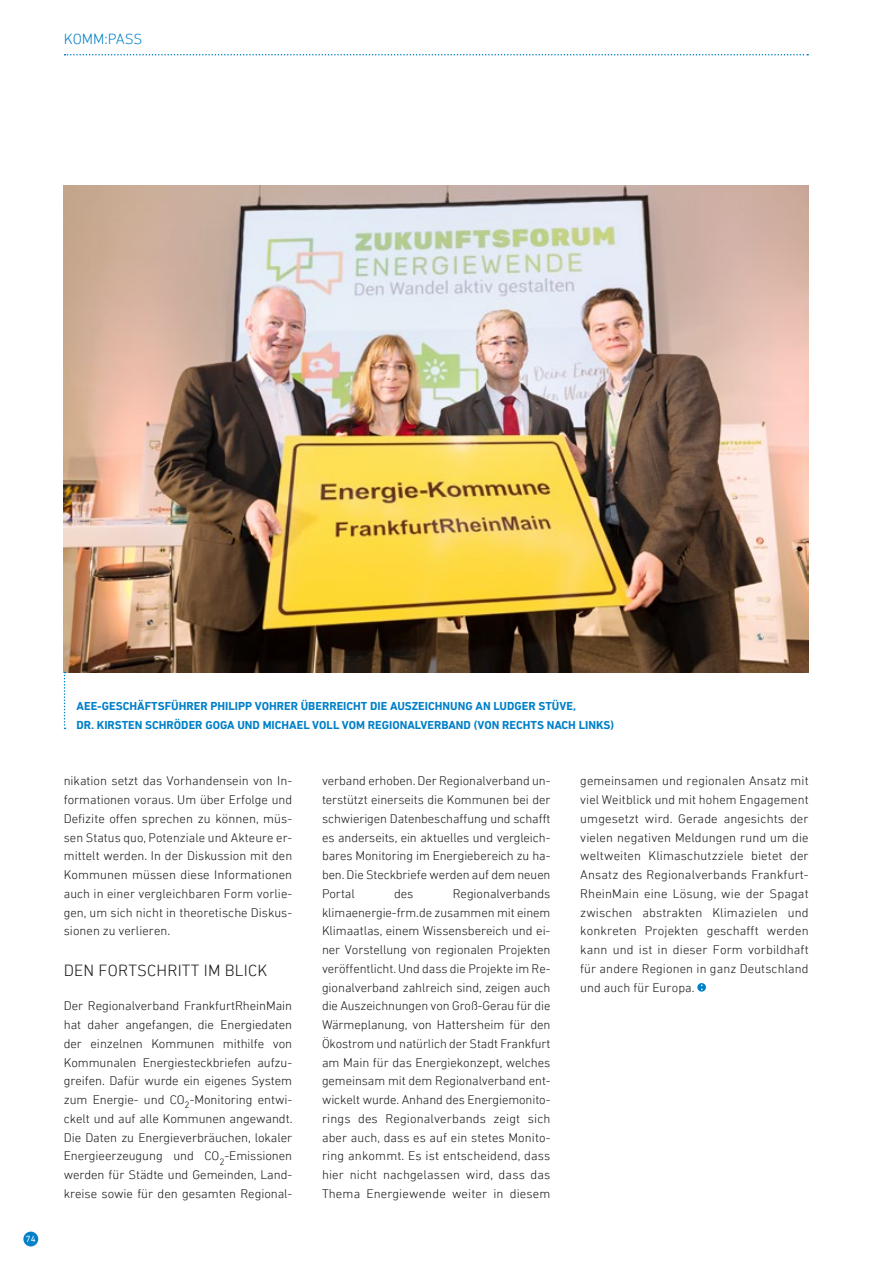
<style>
.page{position:relative;width:893px;height:1263px;background:#fff}
.page>*{position:absolute;margin:0;border:0;box-sizing:border-box;transform-origin:0 0}
.t1{font:300 16.5px "DIN Next LT Pro";letter-spacing:.01em;color:#181716}
.t2{font:300 15px "DIN Next LT Pro";color:#0080c8}
.t3{font:300 12.75px/18.8px "DIN Next LT Pro";letter-spacing:.005em;color:#181716;text-align:justify}
.t4{font:700 11.7px/18.8px "DIN Next LT Pro";color:#0080c8}
.t5{font:9px "DIN Next LT Pro";color:#fff}
</style>
<div class="page">
<div style="left:23px;top:1231px;width:15px;height:15px;background:#0080c8;border-radius:50%"></div>
<svg style="left:65px;top:54px;width:743px;height:2px"></svg>
<svg style="left:697px;top:983px;width:9px;height:8px"></svg>
<img style="left:64px;top:185px;width:745px;height:488px">
<svg style="left:64px;top:672px;width:2px;height:57px"></svg>
<p class="t2" style="left:64px;top:31px;width:80px">KOMM:PASS</p>
<p class="t5" style="left:26px;top:1234px;width:11px">74</p>
<p class="t4" style="left:77px;top:697px;width:539px">AEE-GESCHÄFTSFÜHRER PHILIPP VOHRER ÜBERREICHT DIE AUSZEICHNUNG AN LUDGER STÜVE,<br>DR. KIRSTEN SCHRÖDER GOGA UND MICHAEL VOLL VOM REGIONALVERBAND (VON RECHTS NACH LINKS)</p>
<p class="t3" style="left:64px;top:771px;width:230px">nikation setzt das Vorhandensein von In&shy;formationen voraus. Um über Erfolge und Defizite offen sprechen zu können, müs&shy;sen Status quo, Potenziale und Akteure er&shy;mittelt werden. In der Diskussion mit den Kommunen müssen diese Informationen auch in einer vergleichbaren Form vorlie&shy;gen, um sich nicht in theoretische Diskus&shy;sionen zu verlieren.</p>
<p class="t1" style="left:64px;top:961px;width:205px">DEN FORTSCHRITT IM BLICK</p>
<p class="t3" style="left:64px;top:996px;width:230px">Der Regionalverband FrankfurtRheinMain hat daher angefangen, die Energiedaten der einzelnen Kommunen mithilfe von Kommunalen Energiesteckbriefen aufzu&shy;greifen. Dafür wurde ein eigenes System zum Energie- und CO<sub>2</sub>-Monitoring entwi&shy;ckelt und auf alle Kommunen angewandt.<br>Die Daten zu Energieverbräuchen, lokaler Energieerzeugung und CO<sub>2</sub>-Emissionen werden für Städte und Gemeinden, Land&shy;kreise sowie für den gesamten Regional-</p>
<p class="t3" style="left:322px;top:771px;width:230px">verband erhoben. Der Regionalverband un&shy;terstützt einerseits die Kommunen bei der schwierigen Datenbeschaffung und schafft es anderseits, ein aktuelles und vergleich&shy;bares Monitoring im Energiebereich zu ha&shy;ben. Die Steckbriefe werden auf dem neuen Portal</p>
<p class="t3" style="left:322px;top:884px;width:230px;text-indent:131px">Regionalverbands klimaenergie-frm.de zusammen mit einem Klimaatlas, einem Wissensbereich und ei&shy;ner Vorstellung von regionalen Projekten veröffentlicht. Und dass die Projekte im Re&shy;gionalverband zahlreich sind, zeigen auch die Auszeichnungen von Groß-Gerau für die Wärmeplanung, von Hattersheim für den Ökostrom und natürlich der Stadt Frankfurt am Main für das Energiekonzept, welches gemeinsam mit dem Regionalverband ent&shy;wickelt wurde. Anhand des Energiemonito&shy;rings des Regionalverbands zeigt sich aber auch, dass es auf ein stetes Monito&shy;ring ankommt. Es ist entscheidend, dass hier nicht nachgelassen wird, dass das Thema Energiewende weiter in diesem</p>
<p class="t3" style="left:394px;top:884px;width:21px">des</p>
<p class="t3" style="left:580px;top:771px;width:230px">gemeinsamen und regionalen Ansatz mit viel Weitblick und mit hohem Engagement umgesetzt wird. Gerade angesichts der vielen negativen Meldungen rund um die weltweiten Klimaschutzziele bietet der Ansatz des Regionalverbands Frankfurt-RheinMain eine Lösung, wie der Spagat zwischen abstrakten Klimazielen und konkreten Projekten geschafft werden kann und ist in dieser Form vorbildhaft für andere Regionen in ganz Deutschland und auch für Europa.</p>
</div>
